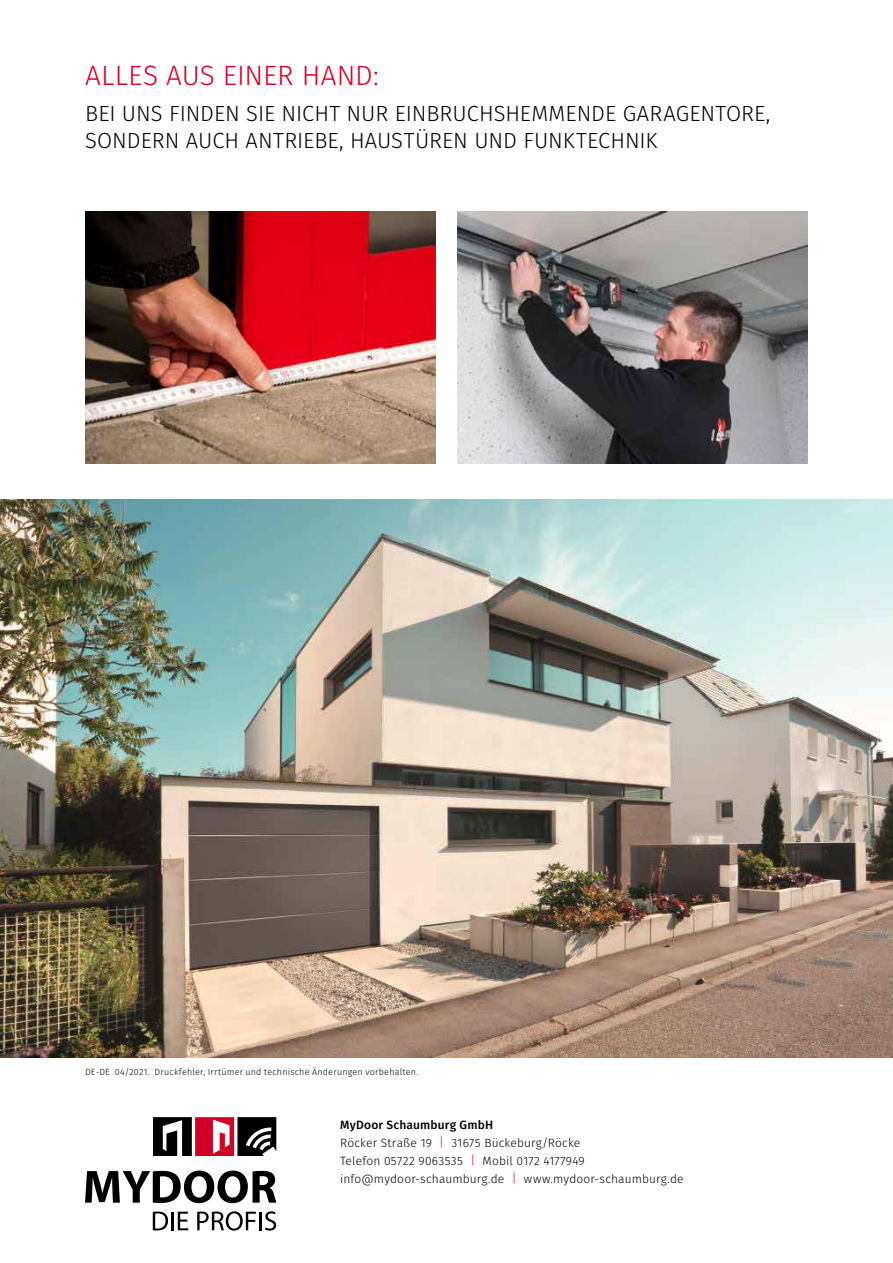
<style>
.page{position:relative;width:893px;height:1263px;background:#fff}
.page>*{position:absolute;margin:0;border:0;box-sizing:border-box;transform-origin:0 0}
.t1{font:300 27.9px "Fira Sans";letter-spacing:-.005em;color:#d20027}
.t2{font:300 21.9px/27px "Fira Sans";color:#000}
.t3{font:300 12px/18px "Fira Sans";letter-spacing:.01em;color:#000}
.t4{font:300 9px "Fira Sans";letter-spacing:.02em;color:#000}
.s1{font-weight:500}
.s2{color:#d20027}
</style>
<div class="page">
<img style="left:0;top:499px;width:892px;height:558px">
<svg style="left:85px;top:1170px;width:191px;height:33px"></svg>
<svg style="left:153px;top:1211px;width:15px;height:19px"></svg>
<hr style="left:171px;top:1212px;width:3px;height:18px;background:#000">
<svg style="left:178px;top:1212px;width:10px;height:18px"></svg>
<svg style="left:197px;top:1211px;width:59px;height:19px"></svg>
<hr style="left:259px;top:1212px;width:3px;height:18px;background:#000">
<svg style="left:265px;top:1211px;width:11px;height:19px"></svg>
<svg style="left:153px;top:1117px;width:123px;height:39px"></svg>
<img style="left:457px;top:211px;width:351px;height:252px">
<img style="left:85px;top:211px;width:351px;height:252px">
<img style="left:892px;top:499px;width:1px;height:558px">
<h1 class="t1" style="left:85px;top:56px;width:295px">ALLES AUS EINER HAND:</h1>
<h2 class="t2" style="left:85px;top:100px;width:687px">BEI UNS FINDEN SIE NICHT NUR EINBRUCHSHEMMENDE GARAGENTORE,<br>SONDERN AUCH ANTRIEBE, HAUSTÜREN UND FUNKTECHNIK</h2>
<p class="t4" style="left:85px;top:1066px;width:335px">DE-DE 04/2021. Druckfehler, Irrtümer und technische Änderungen vorbehalten.</p>
<p class="t3" style="left:340px;top:1116px;width:345px"><span class="s1">MyDoor Schaumburg GmbH<br></span>Röcker Straße 19 <span class="s2">|</span> 31675 Bückeburg/Röcke<br>Telefon 05722 9063535 <span class="s2">|</span> Mobil 0172 4177949 info@mydoor-schaumburg.de <span class="s2">|</span> www.mydoor-schaumburg.de</p>
</div>
